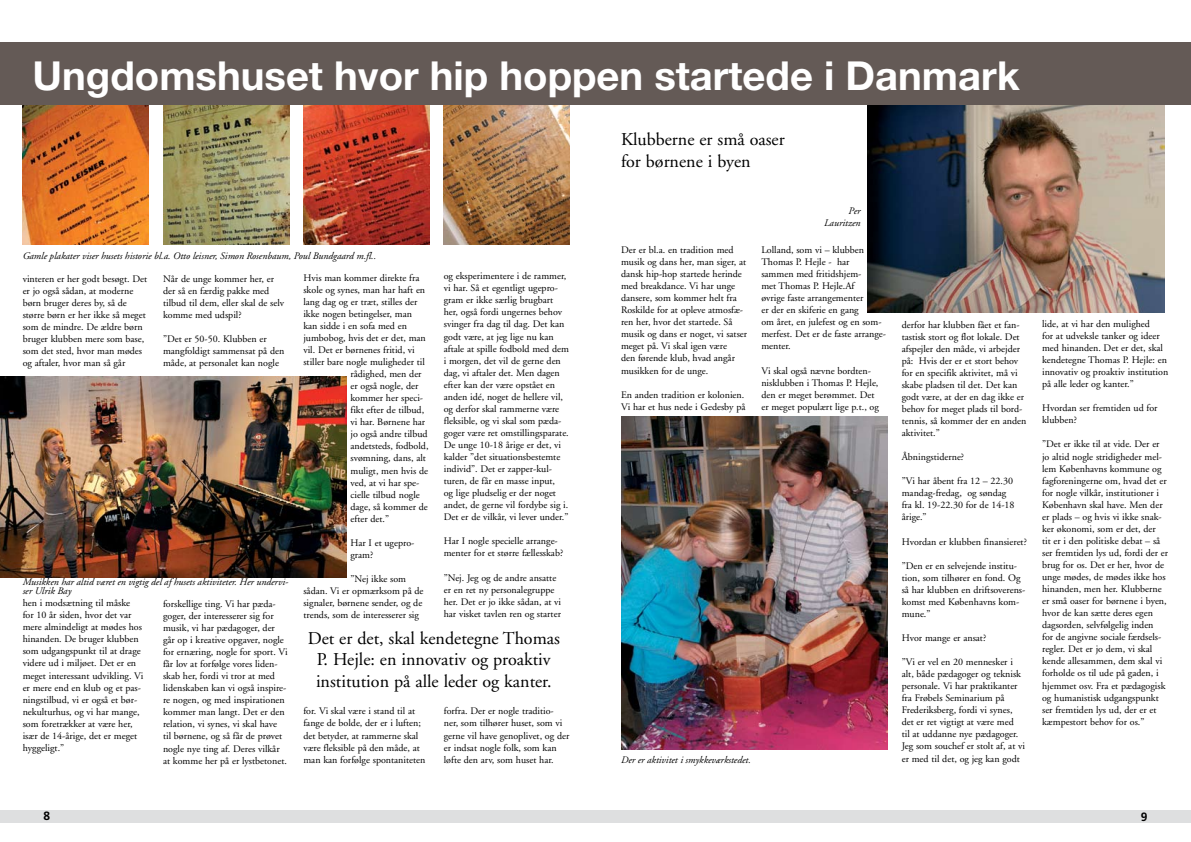
<style>
.page{position:relative;width:1191px;height:842px;background:#fff}
.page>*{position:absolute;margin:0;border:0;box-sizing:border-box;transform-origin:0 0}
.t1{font:700 40px "Helvetica Neue";color:#fff}
.t2{font:18px/21.7px "Adobe Garamond";color:#000;text-align:center}
.t3{font:10px/12px "Adobe Garamond";color:#000}
.t4{font:italic 10px/9px "Adobe Garamond";color:#000}
</style>
<div class="page">
<img style="left:867px;top:104px;width:297px;height:208px">
<img style="left:23px;top:104px;width:126px;height:140px">
<img style="left:163px;top:104px;width:126px;height:140px">
<img style="left:303px;top:104px;width:126px;height:140px">
<img style="left:444px;top:104px;width:126px;height:140px">
<div style="left:0;top:810px;width:1191px;height:12px;background:#dedfe0"></div>
<div style="left:0;top:42px;width:1191px;height:62px;background:#645a56"></div>
<img style="left:621px;top:417px;width:266px;height:333px">
<img style="left:0;top:376px;width:347px;height:201px">
<h1 class="t1" style="left:33px;top:51px;width:988px">Ungdomshuset hvor hip hoppen startede i Danmark</h1>
<p class="t4" style="left:23px;top:252px;width:355px">Gamle plakater viser husets historie bl.a. Otto leisner, Simon Rosenbaum, Poul Bundgaard m.fl..</p>
<p class="t3" style="left:23px;top:273px;width:126px">vinteren er her godt besøgt. Det er jo også sådan, at moderne børn bruger deres by, så de større børn er her ikke så meget som de mindre. De ældre børn bruger klubben mere som base, som det sted, hvor man mødes og aftaler, hvor man så går</p>
<p class="t3" style="left:163px;top:273px;width:123px">Når de unge kommer her, er der så en færdig pakke med tilbud til dem, eller skal de selv komme med udspil?</p>
<p class="t3" style="left:163px;top:333px;width:123px">”Det er 50-50. Klubben er mangfoldigt sammensat på den måde, at personalet kan nogle</p>
<p class="t4" style="left:23px;top:578px;width:267px">Musikken har altid været en vigtig del af husets aktiviteter. Her undervi&shy;ser Ulrik Bay</p>
<p class="t3" style="left:23px;top:597px;width:122px">hen i modsætning til måske for 10 år siden, hvor det var mere almindeligt at mødes hos hinanden. De bruger klubben som udgangspunkt til at drage videre ud i miljøet. Det er en meget interessant udvikling. Vi er mere end en klub og et pas&shy;ningstilbud, vi er også et bør&shy;nekulturhus, og vi har mange, som foretrækker at være her, især de 14-årige, det er meget hyggeligt.”</p>
<p class="t3" style="left:163px;top:598px;width:126px">forskellige ting. Vi har pæda&shy;goger, der interesserer sig for musik, vi har pædagoger, der går op i kreative opgaver, nogle for ernæring, nogle for sport. Vi får lov at forfølge vores liden&shy;skab her, fordi vi tror at med lidenskaben kan vi også inspire&shy;re nogen, og med inspirationen kommer man langt. Det er den relation, vi synes, vi skal have<br>til børnene, og så får de prøvet nogle nye ting af. Deres vilkår at komme her på er lystbetonet.</p>
<p class="t3" style="left:303px;top:272px;width:117px">Hvis man kommer direkte fra</p>
<p class="t3" style="left:303px;top:284px;width:123px">skole og synes, man har haft en</p>
<p class="t3" style="left:303px;top:296px;width:116px">lang dag og er træt, stilles der</p>
<p class="t3" style="left:303px;top:308px;width:110px">ikke nogen betingelser, man</p>
<p class="t3" style="left:303px;top:320px;width:105px">kan sidde i en sofa med en</p>
<p class="t3" style="left:303px;top:332px;width:124px">jumbobog, hvis det er det, man</p>
<p class="t3" style="left:303px;top:344px;width:113px">vil. Det er børnenes fritid, vi</p>
<p class="t3" style="left:303px;top:356px;width:123px">stiller bare nogle muligheder til</p>
<p class="t3" style="left:350px;top:368px;width:73px">rådighed, men der</p>
<p class="t3" style="left:350px;top:380px;width:69px">er også nogle, der</p>
<p class="t3" style="left:350px;top:392px;width:74px">kommer her speci-</p>
<p class="t3" style="left:350px;top:404px;width:75px">fikt efter de tilbud,</p>
<p class="t3" style="left:350px;top:416px;width:76px">vi har. Børnene har</p>
<p class="t3" style="left:350px;top:428px;width:79px">jo også andre tilbud</p>
<p class="t3" style="left:350px;top:440px;width:80px">andetsteds, fodbold,</p>
<p class="t3" style="left:350px;top:452px;width:77px">svømning, dans, alt</p>
<p class="t3" style="left:350px;top:465px;width:79px">muligt, men hvis de</p>
<p class="t3" style="left:350px;top:477px;width:70px">ved, at vi har spe-</p>
<p class="t3" style="left:350px;top:489px;width:71px">cielle tilbud nogle</p>
<p class="t3" style="left:350px;top:501px;width:79px">dage, så kommer de</p>
<p class="t3" style="left:350px;top:513px;width:40px">efter det.”</p>
<p class="t3" style="left:350px;top:537px;width:65px">Har I et ugepro&shy;gram?</p>
<p class="t3" style="left:303px;top:573px;width:122px;text-indent:47px">”Nej ikke som sådan. Vi er opmærksom på de signaler, børnene sender, og de trends, som de interesserer sig</p>
<p class="t3" style="left:444px;top:270px;width:127px">og eksperimentere i de rammer, vi har. Så et egentligt ugepro&shy;gram er ikke særlig brugbart her, også fordi ungernes behov svinger fra dag til dag. Det kan godt være, at jeg lige nu kan aftale at spille fodbold med dem i morgen, det vil de gerne den dag, vi aftaler det. Men dagen efter kan der være opstået en anden idé, noget de hellere vil, og derfor skal rammerne være fleksible, og vi skal som pæda&shy;goger være ret omstillingsparate.<br>De unge 10-18 årige er det, vi kalder ”det situationsbestemte individ”. Det er zapper-kul&shy;turen, de får en masse input,<br>og lige pludselig er der noget andet, de gerne vil fordybe sig i.<br>Det er de vilkår, vi lever under.”</p>
<p class="t3" style="left:444px;top:535px;width:121px">Har I nogle specielle arrange&shy;menter for et større fællesskab?</p>
<p class="t3" style="left:444px;top:572px;width:119px">”Nej. Jeg og de andre ansatte er en ret ny personalegruppe her. Det er jo ikke sådan, at vi har visket tavlen ren og starter</p>
<h2 class="t2" style="left:308px;top:627px;width:254px">Det er det, skal kendetegne Thomas<br>P. Hejle: en innovativ og proaktiv institution på alle leder og kanter.</h2>
<p class="t3" style="left:303px;top:705px;width:123px">for. Vi skal være i stand til at fange de bolde, der er i luften; det betyder, at rammerne skal være fleksible på den måde, at man kan forfølge spontaniteten</p>
<p class="t3" style="left:444px;top:705px;width:127px">forfra. Der er nogle traditio&shy;ner, som tilhører huset, som vi gerne vil have genoplivet, og der er indsat nogle folk, som kan løfte den arv, som huset har.</p>
<h2 class="t2" style="left:621px;top:129px;width:165px;text-align:left">Klubberne er små oaser for børnene i byen</h2>
<p class="t4" style="left:824px;top:205px;width:38px;line-height:12px;text-align:right">Per<br>Lauritzen</p>
<p class="t3" style="left:621px;top:244px;width:128px">Der er bl.a. en tradition med musik og dans her, man siger, at dansk hip-hop startede herinde med breakdance. Vi har unge dansere, som kommer helt fra<br>Roskilde for at opleve atmosfæ&shy;ren her, hvor det startede. Så musik og dans er noget, vi satser meget på. Vi skal igen være<br>den førende klub, hvad angår musikken for de unge.</p>
<p class="t3" style="left:621px;top:389px;width:126px">En anden tradition er kolonien.<br>Vi har et hus nede i Gedesby på</p>
<p class="t3" style="left:761px;top:244px;width:126px">Lolland, som vi – klubben<br>Thomas P. Hejle - har<br>sammen med fritidshjem-<br>met Thomas P. Hejle.Af<br>øvrige faste arrangementer<br>er der en skiferie en gang<br>om året, en julefest og en som&shy;merfest. Det er de faste arrange&shy;menter.</p>
<p class="t3" style="left:761px;top:365px;width:119px">Vi skal også nævne bordten&shy;nisklubben i Thomas P. Hejle, den er meget berømmet. Det er meget populært lige p.t., og</p>
<p class="t4" style="left:621px;top:756px;width:131px">Der er aktivitet i smykkeværkstedet.</p>
<p class="t3" style="left:901px;top:319px;width:126px">derfor har klubben fået et fan&shy;tastisk stort og flot lokale. Det afspejler den måde, vi arbejder på: Hvis der er et stort behov for en specifik aktivitet, må vi skabe pladsen til det. Det kan godt være, at der en dag ikke er behov for meget plads til bord&shy;tennis, så kommer der en anden aktivitet.”</p>
<p class="t3" style="left:901px;top:451px;width:64px">Åbningstiderne?</p>
<p class="t3" style="left:901px;top:475px;width:114px">”Vi har åbent fra 12 – 22.30 mandag-fredag, og søndag fra kl. 19-22.30 for de 14-18 årige.”</p>
<p class="t3" style="left:901px;top:536px;width:127px">Hvordan er klubben finansieret?</p>
<p class="t3" style="left:901px;top:560px;width:125px">”Den er en selvejende institu&shy;tion, som tilhører en fond. Og så har klubben en driftsoverens&shy;komst med Københavns kom&shy;mune.”</p>
<p class="t3" style="left:901px;top:632px;width:86px">Hvor mange er ansat?</p>
<p class="t3" style="left:901px;top:656px;width:125px">”Vi er vel en 20 mennesker i alt, både pædagoger og teknisk personale. Vi har praktikanter fra Frøbels Seminarium på<br>Frederiksberg, fordi vi synes, det er ret vigtigt at være med<br>til at uddanne nye pædagoger.<br>Jeg som souchef er stolt af, at vi er med til det, og jeg kan godt</p>
<p class="t3" style="left:1042px;top:318px;width:128px">lide, at vi har den mulighed<br>for at udveksle tanker og ideer med hinanden. Det er det, skal kendetegne Thomas P. Hejle: en innovativ og proaktiv institution på alle leder og kanter.”</p>
<p class="t3" style="left:1042px;top:402px;width:117px">Hvordan ser fremtiden ud for klubben?</p>
<p class="t3" style="left:1042px;top:439px;width:127px">”Det er ikke til at vide. Der er jo altid nogle stridigheder mel&shy;lem Københavns kommune og fagforeningerne om, hvad det er for nogle vilkår, institutioner i<br>København skal have. Men der er plads – og hvis vi ikke snak&shy;ker økonomi, som er det, der<br>tit er i den politiske debat – så ser fremtiden lys ud, fordi der er brug for os. Det er her, hvor de unge mødes, de mødes ikke hos hinanden, men her. Klubberne er små oaser for børnene i byen, hvor de kan sætte deres egen dagsorden, selvfølgelig inden<br>for de angivne sociale færdsels&shy;regler. Det er jo dem, vi skal kende allesammen, dem skal vi forholde os til ude på gaden, i hjemmet osv. Fra et pædagogisk og humanistisk udgangspunkt ser fremtiden lys ud, der er et kæmpestort behov for os.”</p>
</div>
